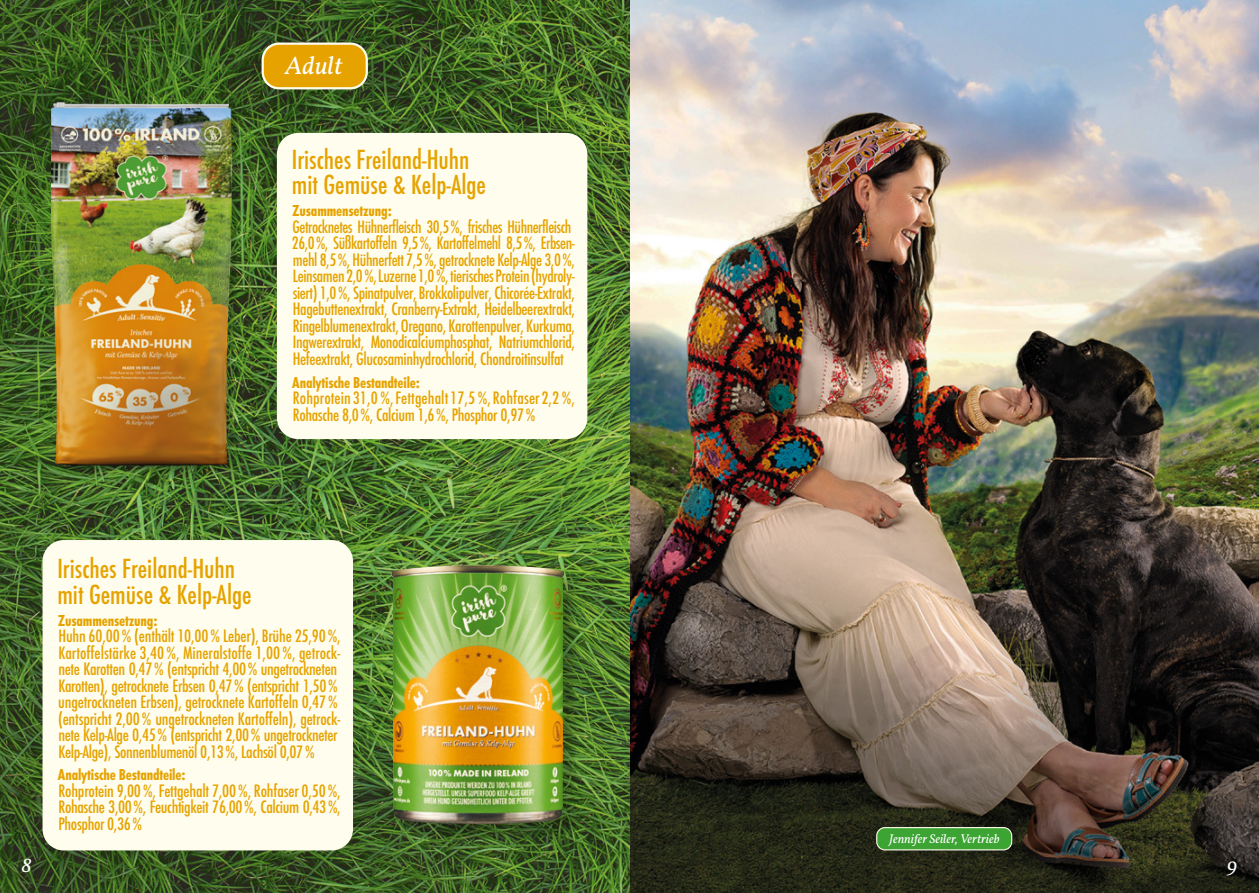
<style>
.page{position:relative;width:1259px;height:893px;background:#fff}
.page>*{position:absolute;margin:0;border:0;box-sizing:border-box;transform-origin:0 0}
.t1{font:500 condensed 28.8px/25.5px "Futura T";color:#e6a300}
.t2{font:italic 25.5px "Vollkorn";color:#fff}
.t3{font:italic 21px "Vollkorn";color:#fff}
.t4{font:500 condensed 18.75px/16.5px "Futura T";letter-spacing:-.02em;color:#e6a300}
.t5{font:500 condensed 18.75px/16.5px "Futura T";letter-spacing:.005em;color:#e6a300}
.t6{font:700 condensed 16.5px "Futura T";letter-spacing:-.01em;color:#e6a300}
.t7{font:italic 12.75px "Vollkorn";color:#fff}
</style>
<div class="page">
<img style="left:629px;top:0;width:630px;height:893px">
<img style="left:0;top:0;width:629px;height:893px">
<div style="left:53px;top:104px;width:188px;height:370px;background:#000;opacity:.25"></div>
<img style="left:51px;top:101px;width:185px;height:366px">
<div style="left:394px;top:567px;width:188px;height:276px;background:#000;opacity:.25"></div>
<img style="left:392px;top:565px;width:172px;height:259px">
<div style="left:263px;top:44px;width:104px;height:44px;background:#e6a300;border-radius:16px"></div>
<div style="left:261px;top:43px;width:107px;height:46px;border:2px solid #fffded;border-radius:16px"></div>
<div style="left:277px;top:133px;width:310px;height:306px;background:#fffded;border-radius:21px"></div>
<div style="left:43px;top:540px;width:310px;height:310px;background:#fffded;border-radius:21px"></div>
<div style="left:876px;top:828px;width:135px;height:22px;background:#3ca432;border-radius:8px"></div>
<div style="left:876px;top:827px;width:136px;height:23px;border:1px solid #fffded;border-radius:8px"></div>
<h2 class="t2" style="left:285px;top:49px;width:59px">Adult</h2>
<h1 class="t1" style="left:292px;top:146px;width:196px">Irisches Freiland-Huhn mit Gemüse &amp; Kelp-Alge</h1>
<p class="t6" style="left:292px;top:201px;width:101px">Zusammensetzung:</p>
<p class="t4" style="left:292px;top:218px;width:285px">Getrocknetes Hühnerfleisch 30,5%, frisches Hühnerfleisch 26,0%, Süßkartoffeln 9,5%, Kartoffelmehl 8,5%, Erbsen&shy;mehl 8,5%, Hühnerfett 7,5%, getrocknete Kelp-Alge 3,0%, Leinsamen 2,0%, Luzerne 1,0%, tierisches Protein (hydroly&shy;siert) 1,0%, Spinatpulver, Brokkolipulver, Chicorée-Extrakt, Hagebuttenextrakt, Cranberry-Extrakt, Heidelbeerextrakt, Ringelblumenextrakt, Oregano, Karottenpulver, Kurkuma, Ingwerextrakt, Monodicalciumphosphat, Natriumchlorid, Hefeextrakt, Glucosaminhydrochlorid, Chondroitinsulfat</p>
<p class="t6" style="left:292px;top:373px;width:129px">Analytische Bestandteile:</p>
<p class="t5" style="left:293px;top:389px;width:284px">Rohprotein 31,0 %, Fettgehalt 17,5 %, Rohfaser 2,2 %,<br>Rohasche 8,0%, Calcium 1,6%, Phosphor 0,97%</p>
<h1 class="t1" style="left:57px;top:555px;width:196px">Irisches Freiland-Huhn mit Gemüse &amp; Kelp-Alge</h1>
<p class="t6" style="left:58px;top:610px;width:101px">Zusammensetzung:</p>
<p class="t4" style="left:58px;top:627px;width:284px">Huhn 60,00% (enthält 10,00% Leber), Brühe 25,90%, Kartoffelstärke 3,40%, Mineralstoffe 1,00%, getrock&shy;nete Karotten 0,47% (entspricht 4,00% ungetrockneten Karotten), getrocknete Erbsen 0,47% (entspricht 1,50% ungetrockneten Erbsen), getrocknete Kartoffeln 0,47% (entspricht 2,00% ungetrockneten Kartoffeln), getrock&shy;nete Kelp-Alge 0,45% (entspricht 2,00% ungetrockneter Kelp-Alge), Sonnenblumenöl 0,13%, Lachsöl 0,07%</p>
<p class="t6" style="left:58px;top:765px;width:129px">Analytische Bestandteile:</p>
<p class="t4" style="left:58px;top:782px;width:284px;text-align:justify">Rohprotein 9,00%, Fettgehalt 7,00%, Rohfaser 0,50%, Rohasche 3,00%, Feuchtigkeit 76,00%, Calcium 0,43%, Phosphor 0,36%</p>
<p class="t7" style="left:889px;top:831px;width:112px">Jennifer Seiler, Vertrieb</p>
<p class="t3" style="left:21px;top:851px;width:12px">8</p>
<p class="t3" style="left:1226px;top:851px;width:13px">9</p>
</div>
